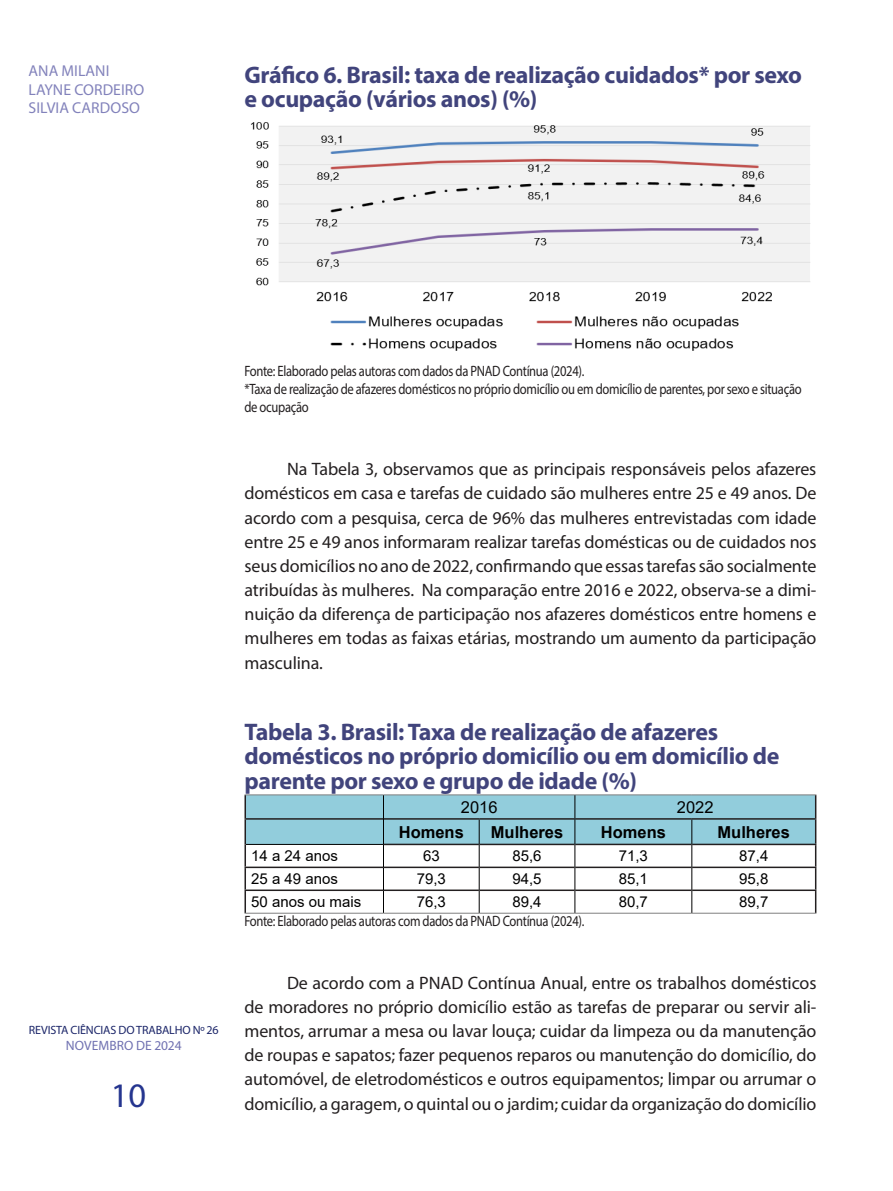
<style>
.page{position:relative;width:893px;height:1191px;background:#fff}
.page>*{position:absolute;margin:0;border:0;box-sizing:border-box;transform-origin:0 0}
.t1{font:34.5px "Myriad Pro";color:#25358f}
.a_inter_1{font:700 24px/24.2px "Myriad Pro";letter-spacing:-.015em;color:#41447c}
.a_texto{font:18px/24.2px "Myriad Pro";letter-spacing:-.005em;color:#231f20;text-align:justify}
.t2{font:700 16.5px "Arial";color:#000}
.t3{font:16.5px "Arial";color:#000}
.título_cabeça{font:15.75px "Myriad Pro";letter-spacing:.005em;color:#8282bb}
.AAA_texto_tabela{font:15px/18px "Myriad Pro";letter-spacing:-.025em;color:#231f20;scale:.84 1}
.t4{font:15px "Arial";color:#000}
.t5{font:13.5px "Myriad Pro";letter-spacing:.005em;color:#7071b1}
.t6{font:12px "Myriad Pro";letter-spacing:-.01em;color:#1c2669}
</style>
<div class="page">
<hr style="left:244px;top:794px;width:139px;height:1px;background:#7f7f7f">
<hr style="left:383px;top:794px;width:96px;height:1px;background:#7f7f7f">
<hr style="left:479px;top:794px;width:96px;height:1px;background:#7f7f7f">
<hr style="left:575px;top:794px;width:117px;height:1px;background:#7f7f7f">
<hr style="left:692px;top:794px;width:124px;height:1px;background:#7f7f7f">
<hr style="left:244px;top:912px;width:139px;height:1px;background:#7f7f7f">
<hr style="left:383px;top:912px;width:96px;height:1px;background:#7f7f7f">
<hr style="left:479px;top:912px;width:96px;height:1px;background:#7f7f7f">
<hr style="left:575px;top:912px;width:117px;height:1px;background:#7f7f7f">
<hr style="left:692px;top:912px;width:124px;height:1px;background:#7f7f7f">
<hr style="left:244px;top:795px;width:2px;height:23px;background:#231f20">
<hr style="left:244px;top:818px;width:139px;height:1px;background:#231f20">
<hr style="left:244px;top:819px;width:2px;height:25px;background:#231f20">
<hr style="left:244px;top:844px;width:2px;height:22px;background:#231f20">
<hr style="left:244px;top:866px;width:139px;height:2px;background:#231f20">
<hr style="left:244px;top:868px;width:2px;height:21px;background:#231f20">
<hr style="left:244px;top:889px;width:139px;height:2px;background:#231f20">
<hr style="left:244px;top:891px;width:2px;height:21px;background:#231f20">
<svg style="left:245px;top:795px;width:571px;height:117px"></svg>
<img style="left:251px;top:122px;width:560px;height:229px">
<p class="título_cabeça" style="left:29px;top:61px;width:83px">ANA MILANI</p>
<p class="título_cabeça" style="left:29px;top:79px;width:117px">LAYNE CORDEIRO</p>
<p class="título_cabeça" style="left:29px;top:98px;width:113px">SILVIA CARDOSO</p>
<p class="a_inter_1" style="left:244px;top:62px;width:559px">Gráfico 6. Brasil: taxa de realização cuidados* por sexo e ocupação (vários anos) (%)</p>
<p class="t6" style="left:29px;top:1022px;width:191px">REVISTA CIÊNCIAS DO TRABALHO Nº 26</p>
<p class="t5" style="left:66px;top:1037px;width:117px">NOVEMBRO DE 2024</p>
<h1 class="t1" style="left:111px;top:1074px;width:37px">10</h1>
<p class="AAA_texto_tabela" style="left:244px;top:362px;width:406px">Fonte: Elaborado pelas autoras com dados da PNAD Contínua (2024).</p>
<p class="AAA_texto_tabela" style="left:244px;top:380px;width:665px">*Taxa de realização de afazeres domésticos no próprio domicílio ou em domicílio de parentes, por sexo e situação de ocupação</p>
<p class="a_texto" style="left:244px;top:457px;width:573px;text-indent:43px">Na Tabela 3, observamos que as principais responsáveis pelos afazeres domésticos em casa e tarefas de cuidado são mulheres entre 25 e 49 anos. De acordo com a pesquisa, cerca de 96% das mulheres entrevistadas com idade entre 25 e 49 anos informaram realizar tarefas domésticas ou de cuidados nos seus domicílios no ano de 2022, confirmando que essas tarefas são socialmente atribuídas às mulheres. Na comparação entre 2016 e 2022, observa-se a dimi&shy;nuição da diferença de participação nos afazeres domésticos entre homens e mulheres em todas as faixas etárias, mostrando um aumento da participação masculina.</p>
<p class="a_inter_1" style="left:244px;top:719px;width:537px">Tabela 3. Brasil: Taxa de realização de afazeres domésticos no próprio domicílio ou em domicílio de parente por sexo e grupo de idade (%)</p>
<p class="t3" style="left:461px;top:795px;width:38px">2016</p>
<p class="t3" style="left:677px;top:795px;width:38px">2022</p>
<p class="t2" style="left:399px;top:820px;width:67px">Homens</p>
<p class="t2" style="left:491px;top:820px;width:74px">Mulheres</p>
<p class="t2" style="left:601px;top:820px;width:67px">Homens</p>
<p class="t2" style="left:717px;top:820px;width:74px">Mulheres</p>
<p class="t4" style="left:251px;top:845px;width:88px">14 a 24 anos</p>
<p class="t4" style="left:423px;top:845px;width:18px">63</p>
<p class="t4" style="left:512px;top:845px;width:31px">85,6</p>
<p class="t4" style="left:619px;top:845px;width:31px">71,3</p>
<p class="t4" style="left:739px;top:845px;width:31px">87,4</p>
<p class="t4" style="left:251px;top:868px;width:88px">25 a 49 anos</p>
<p class="t4" style="left:417px;top:868px;width:31px">79,3</p>
<p class="t4" style="left:512px;top:868px;width:31px">94,5</p>
<p class="t4" style="left:619px;top:868px;width:31px">85,1</p>
<p class="t4" style="left:739px;top:868px;width:31px">95,8</p>
<p class="t4" style="left:251px;top:891px;width:112px">50 anos ou mais</p>
<p class="t4" style="left:417px;top:891px;width:31px">76,3</p>
<p class="t4" style="left:512px;top:891px;width:31px">89,4</p>
<p class="t4" style="left:619px;top:891px;width:31px">80,7</p>
<p class="t4" style="left:739px;top:891px;width:31px">89,7</p>
<p class="AAA_texto_tabela" style="left:244px;top:911px;width:406px">Fonte: Elaborado pelas autoras com dados da PNAD Contínua (2024).</p>
<p class="a_texto" style="left:244px;top:970px;width:573px;text-indent:43px">De acordo com a PNAD Contínua Anual, entre os trabalhos domésticos de moradores no próprio domicílio estão as tarefas de preparar ou servir ali&shy;mentos, arrumar a mesa ou lavar louça; cuidar da limpeza ou da manutenção de roupas e sapatos; fazer pequenos reparos ou manutenção do domicílio, do automóvel, de eletrodomésticos e outros equipamentos; limpar ou arrumar o domicílio, a garagem, o quintal ou o jardim; cuidar da organização do domicílio</p>
</div>
